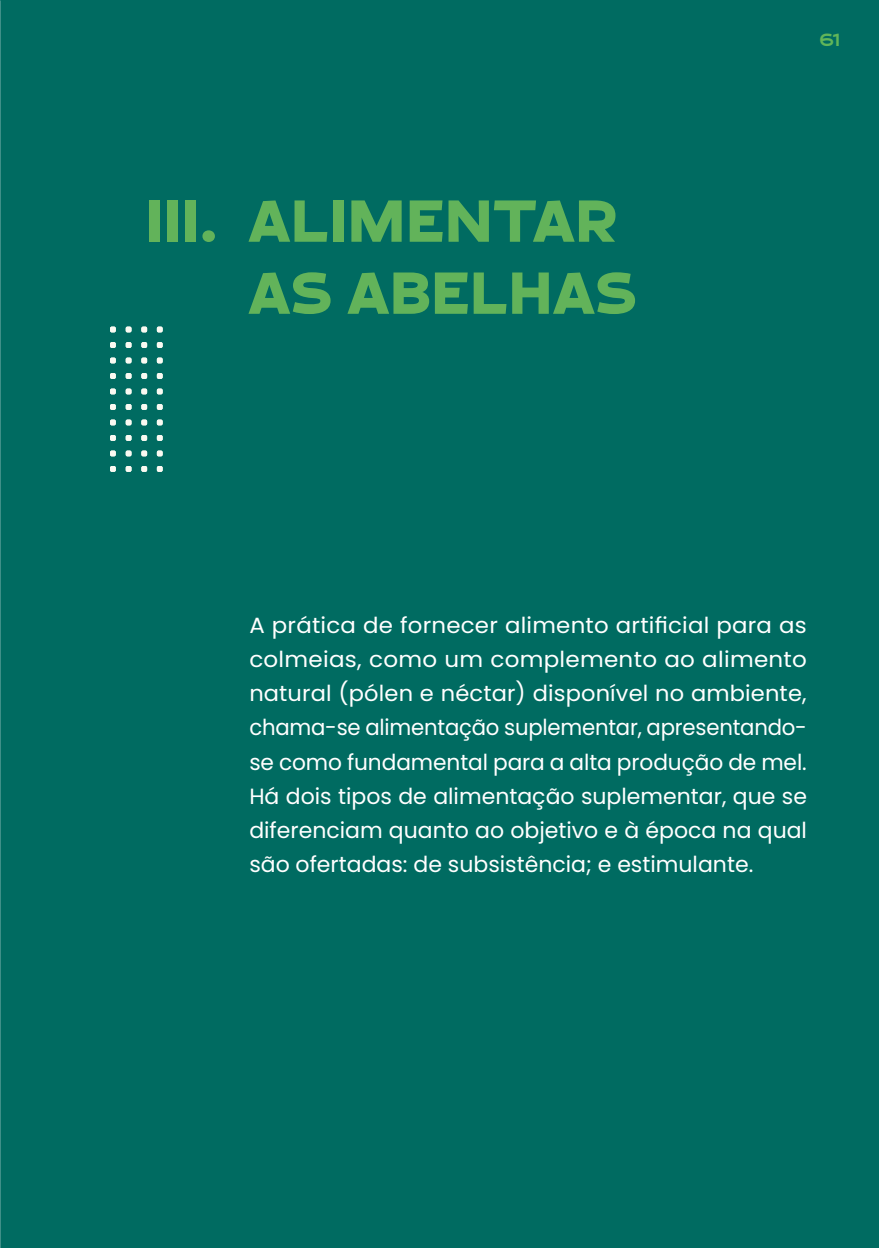
<style>
.page{position:relative;width:879px;height:1248px;background:#fff}
.page>*{position:absolute;margin:0;border:0;box-sizing:border-box;transform-origin:0 0}
.t1{font:900 60px/72px "Brinnan";letter-spacing:.02em;color:#62b35a}
.t2{font:22px/34px "Poppins";color:#fff;text-align:justify;scale:1.04 1}
.t3{font:700 18px "Brinnan";color:#61b559}
</style>
<div class="page">
<div style="left:0;top:0;width:879px;height:1247px;background:#006b61"></div>
<svg style="left:0;top:0;width:1px;height:1127px"></svg>
<svg style="left:110px;top:326px;width:6px;height:6px"></svg>
<svg style="left:126px;top:326px;width:5px;height:6px"></svg>
<svg style="left:141px;top:326px;width:6px;height:6px"></svg>
<svg style="left:157px;top:326px;width:6px;height:6px"></svg>
<svg style="left:110px;top:342px;width:6px;height:6px"></svg>
<svg style="left:126px;top:342px;width:5px;height:6px"></svg>
<svg style="left:141px;top:342px;width:6px;height:6px"></svg>
<svg style="left:157px;top:342px;width:6px;height:6px"></svg>
<svg style="left:110px;top:357px;width:6px;height:6px"></svg>
<svg style="left:126px;top:357px;width:5px;height:6px"></svg>
<svg style="left:141px;top:357px;width:6px;height:6px"></svg>
<svg style="left:157px;top:357px;width:6px;height:6px"></svg>
<svg style="left:110px;top:373px;width:6px;height:6px"></svg>
<svg style="left:126px;top:373px;width:5px;height:6px"></svg>
<svg style="left:141px;top:373px;width:6px;height:6px"></svg>
<svg style="left:157px;top:373px;width:6px;height:6px"></svg>
<svg style="left:110px;top:388px;width:6px;height:6px"></svg>
<svg style="left:126px;top:388px;width:5px;height:6px"></svg>
<svg style="left:141px;top:388px;width:6px;height:6px"></svg>
<svg style="left:157px;top:388px;width:6px;height:6px"></svg>
<svg style="left:110px;top:404px;width:6px;height:6px"></svg>
<svg style="left:126px;top:404px;width:5px;height:6px"></svg>
<svg style="left:141px;top:404px;width:6px;height:6px"></svg>
<svg style="left:157px;top:404px;width:6px;height:6px"></svg>
<svg style="left:110px;top:419px;width:6px;height:6px"></svg>
<svg style="left:126px;top:419px;width:5px;height:6px"></svg>
<svg style="left:141px;top:419px;width:6px;height:6px"></svg>
<svg style="left:157px;top:419px;width:6px;height:6px"></svg>
<svg style="left:110px;top:435px;width:6px;height:6px"></svg>
<svg style="left:126px;top:435px;width:5px;height:6px"></svg>
<svg style="left:141px;top:435px;width:6px;height:6px"></svg>
<svg style="left:157px;top:435px;width:6px;height:6px"></svg>
<svg style="left:110px;top:450px;width:6px;height:6px"></svg>
<svg style="left:126px;top:450px;width:5px;height:6px"></svg>
<svg style="left:141px;top:450px;width:6px;height:6px"></svg>
<svg style="left:157px;top:450px;width:6px;height:6px"></svg>
<svg style="left:110px;top:466px;width:6px;height:6px"></svg>
<svg style="left:126px;top:466px;width:5px;height:6px"></svg>
<svg style="left:141px;top:466px;width:6px;height:6px"></svg>
<svg style="left:157px;top:466px;width:6px;height:6px"></svg>
<h1 class="t1" style="left:248px;top:190px;width:390px;text-indent:-103px">III. ALIMENTAR<br>AS ABELHAS</h1>
<p class="t3" style="left:819px;top:30px;width:22px">61</p>
<p class="t2" style="left:249px;top:608px;width:538px">A prática de fornecer alimento artificial para as colmeias, como um complemento ao alimento natural (pólen e néctar) disponível no ambiente, chama-se alimentação suplementar, apresentando&shy;se como fundamental para a alta produção de mel.<br>Há dois tipos de alimentação suplementar, que se diferenciam quanto ao objetivo e à época na qual são ofertadas: de subsistência; e estimulante.</p>
</div>
